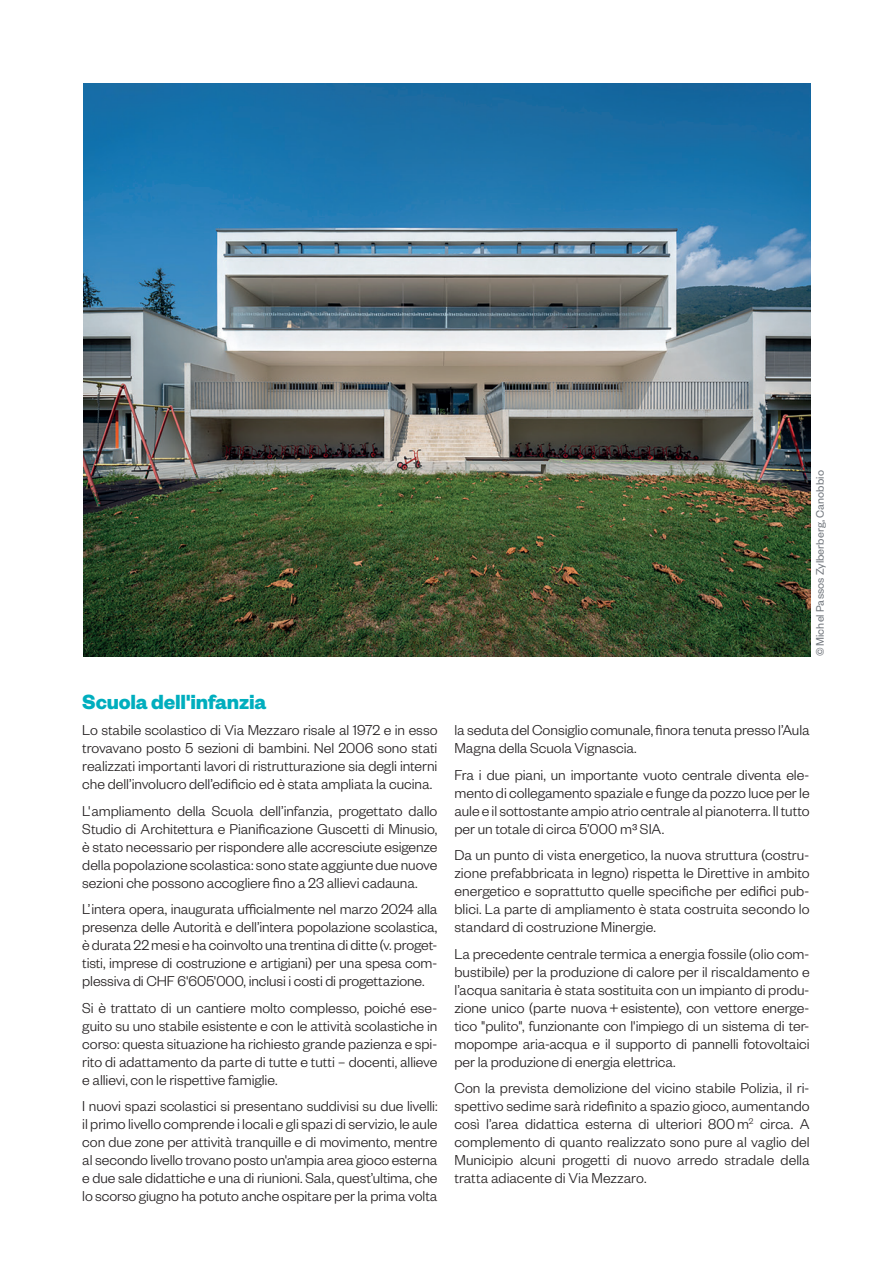
<style>
.page{position:relative;width:893px;height:1263px;background:#fff}
.page>*{position:absolute;margin:0;border:0;box-sizing:border-box;transform-origin:0 0}
.MINUSIO_INFORMA_2024{font:700 22.5px "Founders Grotesk";letter-spacing:-.01em;color:#00aebe}
.MINUSIO_INFORMA_2024-2{font:300 15.75px/18px "Founders Grotesk";letter-spacing:-.005em;color:#231f20;text-align:justify}
.TITOLI_2024{font:12px "Founders Grotesk";letter-spacing:.01em;color:#72777d}
</style>
<div class="page">
<img style="left:83px;top:84px;width:728px;height:572px">
<p class="MINUSIO_INFORMA_2024" style="left:82px;top:687px;width:185px">Scuola dell'infanzia</p>
<p class="MINUSIO_INFORMA_2024-2" style="left:82px;top:720px;width:357px">Lo stabile scolastico di Via Mezzaro risale al 1972 e in esso trovavano posto 5 sezioni di bambini. Nel 2006 sono stati realizzati importanti lavori di ristrutturazione sia degli interni che dell’involucro dell’edificio ed è stata ampliata la cucina.</p>
<p class="MINUSIO_INFORMA_2024-2" style="left:82px;top:801px;width:357px">L'ampliamento della Scuola dell’infanzia, progettato dallo Studio di Architettura e Pianificazione Guscetti di Minusio, è stato necessario per rispondere alle accresciute esigenze della popolazione scolastica: sono state aggiunte due nuove sezioni che possono accogliere fino a 23 allievi cadauna.</p>
<p class="MINUSIO_INFORMA_2024-2" style="left:82px;top:899px;width:357px">L’intera opera, inaugurata ufficialmente nel marzo 2024 alla presenza delle Autorità e dell’intera popolazione scolastica, è durata 22 mesi e ha coinvolto una trentina di ditte (v. proget&shy;tisti, imprese di costruzione e artigiani) per una spesa com&shy;plessiva di CHF 6'605'000, inclusi i costi di progettazione.</p>
<p class="MINUSIO_INFORMA_2024-2" style="left:82px;top:998px;width:357px">Si è trattato di un cantiere molto complesso, poiché ese&shy;guito su uno stabile esistente e con le attività scolastiche in corso: questa situazione ha richiesto grande pazienza e spi&shy;rito di adattamento da parte di tutte e tutti – docenti, allieve e allievi, con le rispettive famiglie.</p>
<p class="MINUSIO_INFORMA_2024-2" style="left:82px;top:1096px;width:357px">I nuovi spazi scolastici si presentano suddivisi su due livelli: il primo livello comprende i locali e gli spazi di servizio, le aule con due zone per attività tranquille e di movimento, mentre al secondo livello trovano posto un'ampia area gioco esterna e due sale didattiche e una di riunioni. Sala, quest’ultima, che lo scorso giugno ha potuto anche ospitare per la prima volta</p>
<p class="TITOLI_2024" style="left:813px;top:656px;width:187px;rotate:-90deg">©Michel Passos Zylberberg, Canobbio</p>
<p class="MINUSIO_INFORMA_2024-2" style="left:454px;top:720px;width:357px">la seduta del Consiglio comunale, finora tenuta presso l’Aula<br>Magna della Scuola Vignascia.</p>
<p class="MINUSIO_INFORMA_2024-2" style="left:454px;top:765px;width:357px">Fra i due piani, un importante vuoto centrale diventa ele&shy;mento di collegamento spaziale e funge da pozzo luce per le aule e il sottostante ampio atrio centrale al pianoterra. Il tutto per un totale di circa 5’000 m³ SIA.</p>
<p class="MINUSIO_INFORMA_2024-2" style="left:454px;top:845px;width:357px">Da un punto di vista energetico, la nuova struttura (costru&shy;zione prefabbricata in legno) rispetta le Direttive in ambito energetico e soprattutto quelle specifiche per edifici pub&shy;blici. La parte di ampliamento è stata costruita secondo lo standard di costruzione Minergie.</p>
<p class="MINUSIO_INFORMA_2024-2" style="left:454px;top:944px;width:357px">La precedente centrale termica a energia fossile (olio com&shy;bustibile) per la produzione di calore per il riscaldamento e l’acqua sanitaria è stata sostituita con un impianto di produ&shy;zione unico (parte nuova+esistente), con vettore energe&shy;tico "pulito", funzionante con l'impiego di un sistema di ter&shy;mopompe aria-acqua e il supporto di pannelli fotovoltaici per la produzione di energia elettrica.</p>
<p class="MINUSIO_INFORMA_2024-2" style="left:454px;top:1078px;width:357px">Con la prevista demolizione del vicino stabile Polizia, il ri&shy;spettivo sedime sarà ridefinito a spazio gioco, aumentando così l’area didattica esterna di ulteriori 800m<sup>2</sup> circa. A complemento di quanto realizzato sono pure al vaglio del Municipio alcuni progetti di nuovo arredo stradale della tratta adiacente di Via Mezzaro.</p>
</div>
